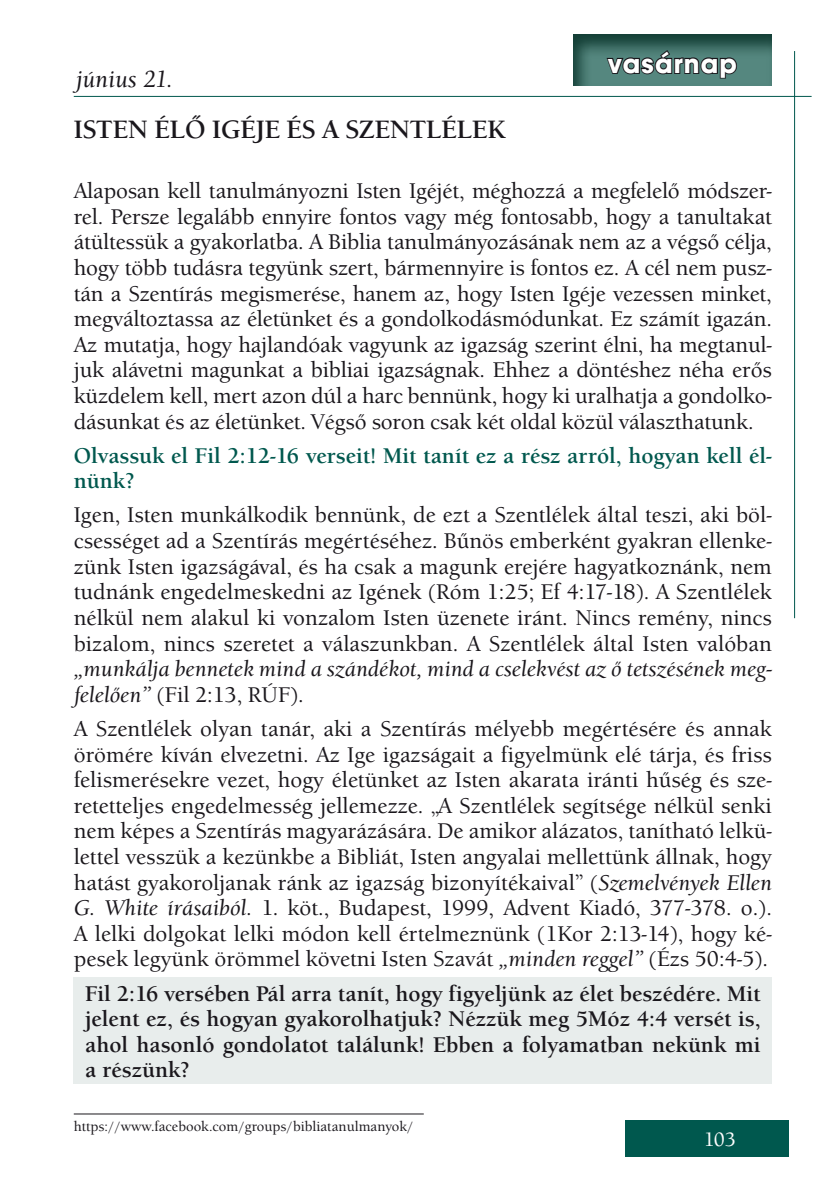
<style>
.page{position:relative;width:840px;height:1191px;background:#fff}
.page>*{position:absolute;margin:0;border:0;box-sizing:border-box;transform-origin:0 0}
.t1{font:700 28px "Avant Gar Got Itc TEE";letter-spacing:.04em;color:#fff}
.t2{font:700 26px "Berkeley Old Sty Itc TEE";color:#1a171c}
.t3{font:italic 500 24px "Berkeley Old Sty Itc TEE";color:#1a171c}
.t4{font:500 22px/25.6px "Berkeley Old Sty Itc TEE";color:#1a171c;text-align:justify}
.t5{font:700 22px/25.6px "Berkeley Old Sty Itc TEE";color:#1a171c;text-align:justify}
.t6{font:italic 500 22px/25.6px "Berkeley Old Sty Itc TEE";color:#1a171c}
.t7{font:700 22px/25.6px "Berkeley Old Sty Itc TEE";color:#00584e}
.t8{font:500 20px "Berkeley Old Sty Itc TEE";color:#fff}
.t9{font:500 14px "Berkeley Old Sty Itc TEE";color:#1a171c}
.s1{font-style:normal}
.s2{font-style:italic}
</style>
<div class="page">
<div style="left:624px;top:1120px;width:164px;height:37px;background:#00584e"></div>
<hr style="left:74px;top:96px;width:737px;height:1px;background:#00584e">
<hr style="left:793px;top:51px;width:1px;height:567px;background:#00584e">
<svg style="left:573px;top:34px;width:199px;height:52px;background:#3a6961"></svg>
<svg style="left:604px;top:49px;width:134px;height:31px;background:#41635f"></svg>
<div style="left:74px;top:977px;width:697px;height:106px;background:#e8edec"></div>
<hr style="left:74px;top:1113px;width:349px;height:1px;background:#1a171c">
<p class="t1" style="left:608px;top:46px;width:130px">vasárnap</p>
<p class="t3" style="left:76px;top:65px;width:98px">június 21.</p>
<p class="t2" style="left:74px;top:115px;width:433px">ISTEN ÉLŐ IGÉJE ÉS A SZENTLÉLEK</p>
<p class="t4" style="left:74px;top:178px;width:699px">Alaposan kell tanulmányozni Isten Igéjét, méghozzá a megfelelő módszer&shy;rel. Persze legalább ennyire fontos vagy még fontosabb, hogy a tanultakat átültessük a gyakorlatba. A Biblia tanulmányozásának nem az a végső célja, hogy több tudásra tegyünk szert, bármennyire is fontos ez. A cél nem pusz&shy;tán a Szentírás megismerése, hanem az, hogy Isten Igéje vezessen minket, megváltoztassa az életünket és a gondolkodásmódunkat. Ez számít igazán.<br>Az mutatja, hogy hajlandóak vagyunk az igazság szerint élni, ha megtanul&shy;juk alávetni magunkat a bibliai igazságnak. Ehhez a döntéshez néha erős küzdelem kell, mert azon dúl a harc bennünk, hogy ki uralhatja a gondolko&shy;dásunkat és az életünket. Végső soron csak két oldal közül választhatunk.</p>
<p class="t7" style="left:74px;top:443px;width:699px">Olvassuk el Fil 2:12-16 verseit! Mit tanít ez a rész arról, hogyan kell él&shy;nünk?</p>
<p class="t4" style="left:74px;top:502px;width:699px">Igen, Isten munkálkodik bennünk, de ezt a Szentlélek által teszi, aki böl&shy;csességet ad a Szentírás megértéséhez. Bűnös emberként gyakran ellenke&shy;zünk Isten igazságával, és ha csak a magunk erejére hagyatkoznánk, nem tudnánk engedelmeskedni az Igének (Róm 1:25; Ef 4:17-18). A Szentlélek nélkül nem alakul ki vonzalom Isten üzenete iránt. Nincs remény, nincs bizalom, nincs szeretet a válaszunkban. A Szentlélek által Isten valóban</p>
<p class="t6" style="left:74px;top:656px;width:699px">„munkálja bennetek mind a szándékot, mind a cselekvést az ő tetszésének meg&shy;felelően” <span class="s1">(Fil 2:13, RÚF).</span></p>
<p class="t4" style="left:74px;top:716px;width:699px">A Szentlélek olyan tanár, aki a Szentírás mélyebb megértésére és annak örömére kíván elvezetni. Az Ige igazságait a figyelmünk elé tárja, és friss felismerésekre vezet, hogy életünket az Isten akarata iránti hűség és sze&shy;retetteljes engedelmesség jellemezze. „A Szentlélek segítsége nélkül senki nem képes a Szentírás magyarázására. De amikor alázatos, tanítható lelkü&shy;lettel vesszük a kezünkbe a Bibliát, Isten angyalai mellettünk állnak, hogy hatást gyakoroljanak ránk az igazság bizonyítékaival” (<span class="s2">Szemelvények Ellen G. White írásaiból.</span> 1. köt., Budapest, 1999, Advent Kiadó, 377-378. o.).<br>A lelki dolgokat lelki módon kell értelmeznünk (1Kor 2:13-14), hogy ké&shy;pesek legyünk örömmel követni Isten Szavát <span class="s2">„minden reggel”</span> (Ézs 50:4-5).</p>
<p class="t5" style="left:85px;top:980px;width:676px">Fil 2:16 versében Pál arra tanít, hogy figyeljünk az élet beszédére. Mit jelent ez, és hogyan gyakorolhatjuk? Nézzük meg 5Móz 4:4 versét is, ahol hasonló gondolatot találunk! Ebben a folyamatban nekünk mi a részünk?</p>
<p class="t9" style="left:74px;top:1118px;width:341px">https://www.facebook.com/groups/bibliatanulmanyok/</p>
<p class="t8" style="left:703px;top:1128px;width:33px">103</p>
</div>
